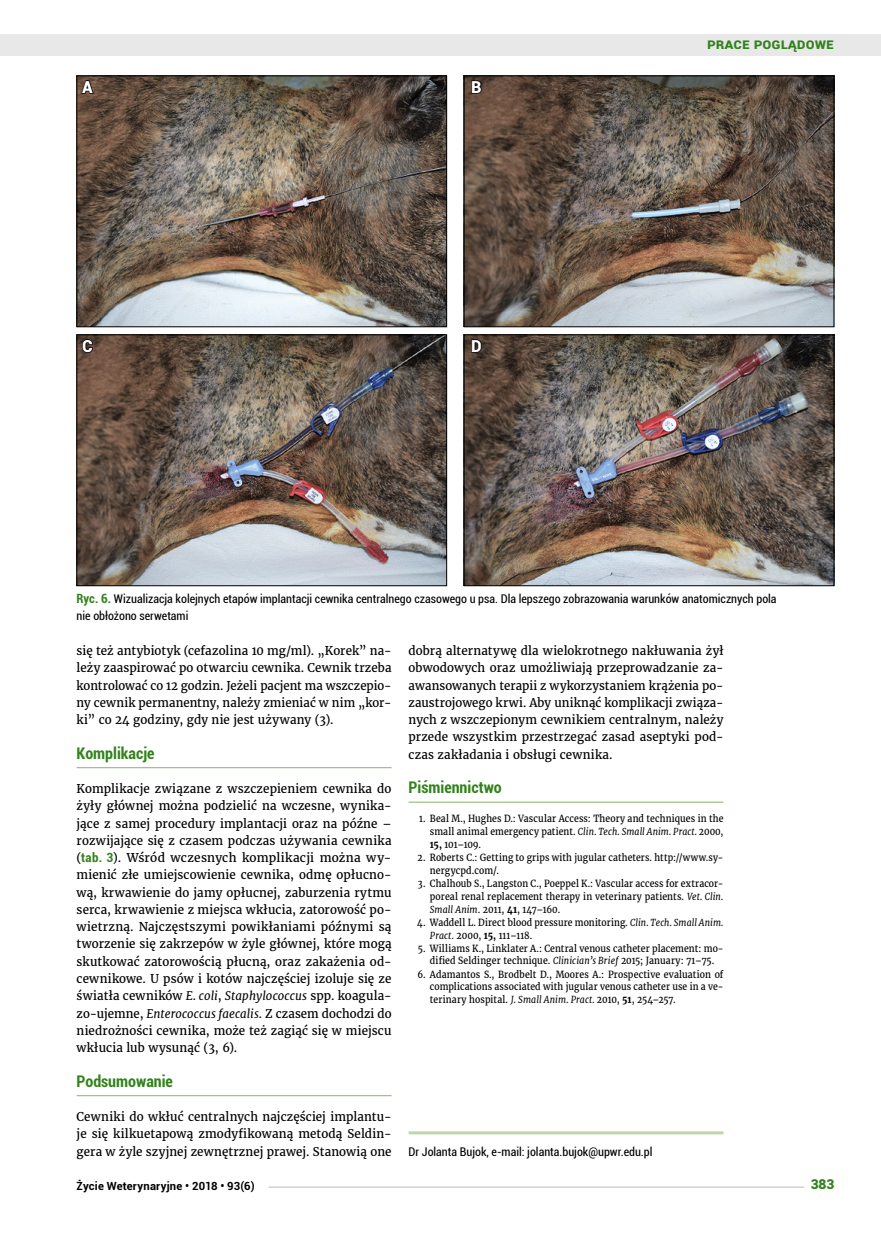
<style>
.page{position:relative;width:881px;height:1234px;background:#fff}
.page>*{position:absolute;margin:0;border:0;box-sizing:border-box;transform-origin:0 0}
.t1{font:900 16.5px "Roboto";color:#fff}
.t2{font:700 condensed 16.05px "Roboto";color:#32821c}
.t3{font:700 15px "Roboto";color:#32821c}
.t4{font:900 13.5px "Roboto";color:#32821c}
.t5{font:12px/17.2px "Merriweather";letter-spacing:.01em;color:#000;text-align:justify}
.t6{font:condensed 12px/17.2px "Roboto";color:#000}
.t7{font:700 11.25px "Roboto";letter-spacing:.02em;color:#000}
.t8{font:9.75px/12.8px "Merriweather";letter-spacing:.015em;color:#000;text-align:justify;scale:.9 1}
.t9{font:9.75px/12.8px "Merriweather";letter-spacing:.015em;color:#000;scale:.89 1}
.s1{font-weight:700;font-size:12.75px;color:#32821c}
.s2{font-family:"Roboto";font-weight:700;font-stretch:condensed;font-size:12.75px;color:#32821c}
.s3{font-style:italic}
.s4{font-weight:700}
</style>
<div class="page">
<hr style="left:77px;top:767px;width:314px;height:1px;background:#96ba7b">
<hr style="left:77px;top:1094px;width:314px;height:1px;background:#96ba7b">
<hr style="left:408px;top:801px;width:315px;height:1px;background:#96ba7b">
<hr style="left:408px;top:1131px;width:315px;height:3px;background:#c0d5ad">
<img style="left:79px;top:78px;width:365px;height:247px">
<div style="left:77px;top:76px;width:369px;height:251px;border:1px solid #000"></div>
<img style="left:79px;top:336px;width:365px;height:248px">
<div style="left:77px;top:334px;width:369px;height:252px;border:1px solid #000"></div>
<img style="left:465px;top:78px;width:366px;height:247px">
<div style="left:463px;top:76px;width:370px;height:251px;border:1px solid #000"></div>
<img style="left:465px;top:336px;width:366px;height:248px">
<div style="left:463px;top:334px;width:370px;height:252px;border:1px solid #000"></div>
<svg style="left:80px;top:75px;width:15px;height:20px"></svg>
<svg style="left:81px;top:338px;width:13px;height:15px"></svg>
<svg style="left:470px;top:79px;width:12px;height:15px"></svg>
<svg style="left:470px;top:338px;width:12px;height:15px"></svg>
<div style="left:0;top:35px;width:880px;height:21px;background:#e8e8e8"></div>
<hr style="left:268px;top:1186px;width:565px;height:1px;background:#d2d1d1">
<div style="left:804px;top:1178px;width:29px;height:15px;background:#fff"></div>
<h1 class="t1" style="left:82px;top:75px;width:12px">A</h1>
<h1 class="t1" style="left:82px;top:334px;width:12px">C</h1>
<h1 class="t1" style="left:471px;top:75px;width:12px">B</h1>
<h1 class="t1" style="left:471px;top:334px;width:12px">D</h1>
<p class="t3" style="left:707px;top:33px;width:128px">Prace poglądowe</p>
<p class="t6" style="left:77px;top:589px;width:701px"><span class="s1">Ryc. 6.</span> Wizualizacja kolejnych etapów implantacji cewnika centralnego czasowego u psa. Dla lepszego zobrazowania warunków anatomicznych pola nie obłożono serwetami</p>
<p class="t5" style="left:77px;top:642px;width:316px">się też antybiotyk (cefazolina 10 mg/ml). „Korek” na&shy;leży zaaspirować po otwarciu cewnika. Cewnik trzeba kontrolować co 12 godzin. Jeżeli pacjent ma wszczepio&shy;ny cewnik permanentny, należy zmieniać w nim „kor&shy;ki” co 24 godziny, gdy nie jest używany (3).</p>
<h2 class="t2" style="left:77px;top:741px;width:79px">Komplikacje</h2>
<p class="t5" style="left:77px;top:780px;width:316px">Komplikacje związane z wszczepieniem cewnika do żyły głównej można podzielić na wczesne, wynika&shy;jące z samej procedury implantacji oraz na późne – rozwijające się z czasem podczas używania cewnika (<span class="s2">tab. 3</span>). Wśród wczesnych komplikacji można wy&shy;mienić złe umiejscowienie cewnika, odmę opłucno&shy;wą, krwawienie do jamy opłucnej, zaburzenia rytmu serca, krwawienie z miejsca wkłucia, zatorowość po&shy;wietrzną. Najczęstszymi powikłaniami późnymi są tworzenie się zakrzepów w żyle głównej, które mogą skutkować zatorowością płucną, oraz zakażenia od&shy;cewnikowe. U psów i kotów najczęściej izoluje się ze światła cewników <span class="s3">E. coli</span>, <span class="s3">Staphylococcus</span> spp. koagula&shy;zo-ujemne, <span class="s3">Enterococcus faecalis.</span> Z czasem dochodzi do niedrożności cewnika, może też zagiąć się w miejscu wkłucia lub wysunąć (3, 6).</p>
<h2 class="t2" style="left:77px;top:1069px;width:98px">Podsumowanie</h2>
<p class="t5" style="left:77px;top:1107px;width:316px">Cewniki do wkłuć centralnych najczęściej implantu&shy;je się kilkuetapową zmodyfikowaną metodą Seldin&shy;gera w żyle szyjnej zewnętrznej prawej. Stanowią one</p>
<p class="t5" style="left:408px;top:642px;width:316px">dobrą alternatywę dla wielokrotnego nakłuwania żył obwodowych oraz umożliwiają przeprowadzanie za&shy;awansowanych terapii z wykorzystaniem krążenia po&shy;zaustrojowego krwi. Aby uniknąć komplikacji związa&shy;nych z wszczepionym cewnikiem centralnym, należy przede wszystkim przestrzegać zasad aseptyki pod&shy;czas zakładania i obsługi cewnika.</p>
<h2 class="t2" style="left:408px;top:776px;width:95px">Piśmiennictwo</h2>
<p class="t8" style="left:429px;top:812px;width:328px;text-indent:-11px">1. Beal M., Hughes D.: Vascular Access: Theory and techniques in the small animal emergency patient. <span class="s3">Clin. Tech. Small Anim. Pract.</span> 2000, <span class="s4">15,</span> 101–109.</p>
<p class="t9" style="left:429px;top:851px;width:331px;text-indent:-12px">2. Roberts C.: Getting to grips with jugular catheters. http://www.sy&shy;nergycpd.com/.</p>
<p class="t9" style="left:429px;top:877px;width:331px;text-align:justify;text-indent:-12px">3. Chalhoub S., Langston C., Poeppel K.: Vascular access for extracor&shy;poreal renal replacement therapy in veterinary patients. <span class="s3">Vet. Clin.<br>Small Anim</span>. 2011, <span class="s4">41</span>, 147–160.</p>
<p class="t9" style="left:429px;top:915px;width:331px;text-indent:-13px">4. Waddell L. Direct blood pressure monitoring. <span class="s3">Clin. Tech. Small Anim.<br>Pract.</span> 2000, <span class="s4">15,</span> 111–118.</p>
<p class="t8" style="left:417px;top:941px;width:341px;text-align:center">5. Williams K., Linklater A.: Central venous catheter placement: mo&shy;dified Seldinger technique. <span class="s3">Clinician’s Brief</span> 2015; January: 71–75.</p>
<p class="t8" style="left:429px;top:967px;width:327px;text-indent:-12px">6. Adamantos S., Brodbelt D., Moores A.: Prospective evaluation of complications associated with jugular venous catheter use in a ve&shy;terinary hospital. <span class="s3">J. Small Anim. Pract.</span> 2010, <span class="s4">51</span>, 254–257.</p>
<p class="t6" style="left:408px;top:1141px;width:245px">Dr Jolanta Bujok, e-mail: jolanta.bujok@upwr.edu.pl</p>
<p class="t7" style="left:77px;top:1177px;width:179px">Życie Weterynaryjne • 2018 • 93(6)</p>
<p class="t4" style="left:810px;top:1174px;width:25px">383</p>
</div>
